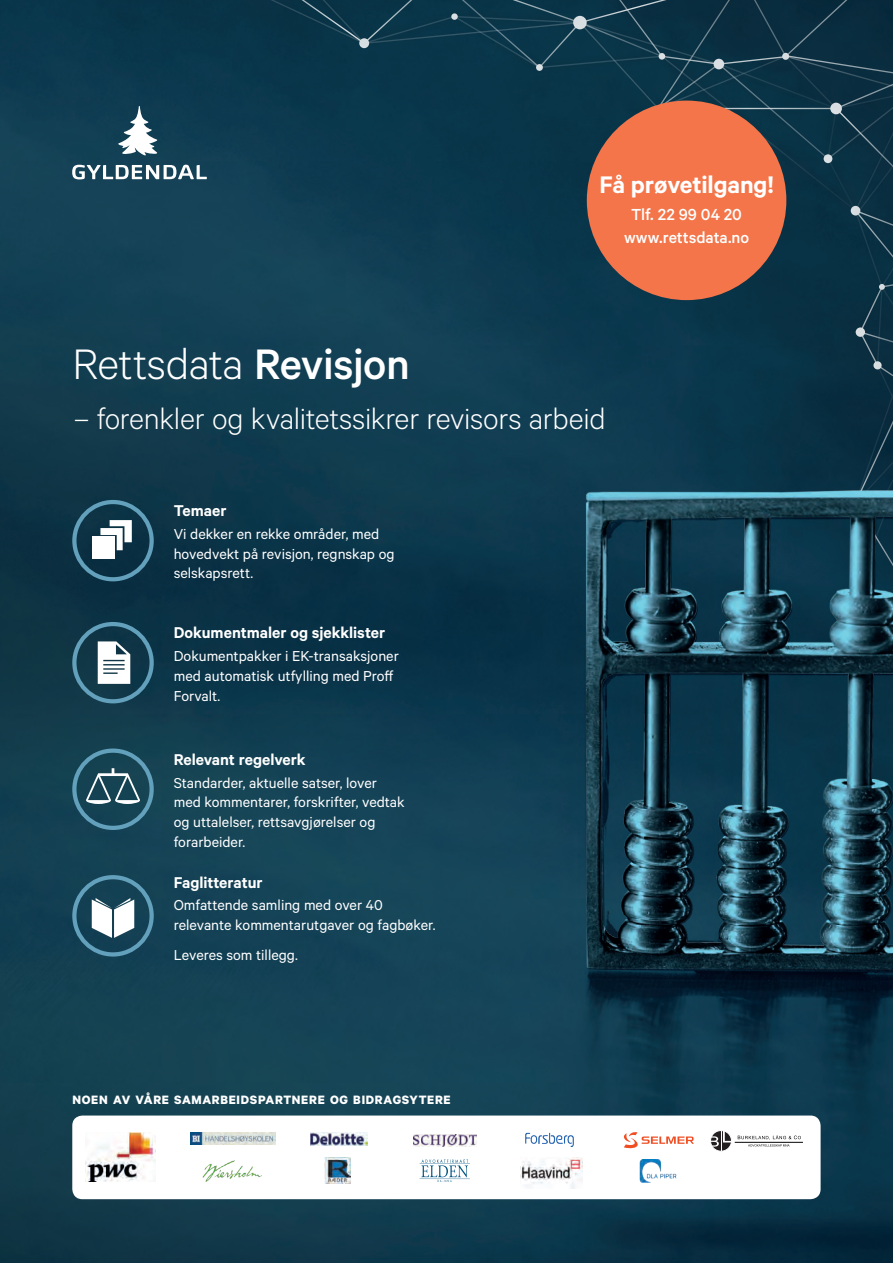
<style>
.page{position:relative;width:893px;height:1263px;background:#fff}
.page>*{position:absolute;margin:0;border:0;box-sizing:border-box;transform-origin:0 0}
.t1{font:300 48px "Calibre";letter-spacing:-.01em;color:#fff}
.t2{font:300 33px "Calibre";letter-spacing:-.01em;color:#fff}
.t3{font:600 27px "Calibre";letter-spacing:-.005em;color:#fff}
.t4{font:500 18px/22.5px "Calibre";letter-spacing:-.005em;color:#fff;text-align:center}
.t5{font:600 17.55px "Calibre";letter-spacing:-.005em;color:#fff}
.t6{font:16.2px/19.6px "Calibre";color:#fff}
.t7{font:700 13.65px "Calibre";letter-spacing:.05em;color:#fff}
.s1{font-weight:500}
</style>
<div class="page">
<img style="left:0;top:0;width:893px;height:1263px">
<svg style="left:225px;top:0;width:46px;height:573px"></svg>
<img style="left:267px;top:0;width:4px;height:49px">
<svg style="left:72px;top:165px;width:135px;height:14px"></svg>
<svg style="left:118px;top:106px;width:39px;height:49px"></svg>
<div style="left:72px;top:1115px;width:749px;height:84px;background:#fff;border-radius:10px"></div>
<img style="left:525px;top:1132px;width:49px;height:15px">
<img style="left:520px;top:1158px;width:63px;height:31px">
<img style="left:190px;top:1132px;width:86px;height:12px">
<img style="left:203px;top:1160px;width:58px;height:22px">
<img style="left:85px;top:1132px;width:70px;height:50px">
<img style="left:639px;top:1159px;width:38px;height:24px">
<svg style="left:624px;top:1132px;width:70px;height:16px"></svg>
<img style="left:310px;top:1132px;width:57px;height:13px">
<img style="left:325px;top:1157px;width:25px;height:26px">
<img style="left:413px;top:1134px;width:63px;height:12px">
<hr style="left:420px;top:1163px;width:50px;height:1px;background:#015382">
<hr style="left:420px;top:1179px;width:50px;height:1px;background:#015382">
<svg style="left:421px;top:1159px;width:47px;height:23px"></svg>
<hr style="left:735px;top:1142px;width:68px;height:1px;background:#050504">
<svg style="left:738px;top:1135px;width:63px;height:11px"></svg>
<svg style="left:712px;top:1132px;width:18px;height:19px"></svg>
<div style="left:710px;top:1130px;width:22px;height:21px;border:1px solid #fff;border-radius:50%"></div>
<svg style="left:98px;top:641px;width:32px;height:43px"></svg>
<div style="left:72px;top:622px;width:82px;height:81px;border:4px solid #62a0bb;border-radius:50%"></div>
<svg style="left:86px;top:768px;width:54px;height:36px"></svg>
<div style="left:72px;top:748px;width:82px;height:82px;border:4px solid #62a0bb;border-radius:50%"></div>
<svg style="left:92px;top:898px;width:42px;height:40px"></svg>
<div style="left:72px;top:875px;width:82px;height:81px;border:4px solid #62a0bb;border-radius:50%"></div>
<div style="left:72px;top:500px;width:82px;height:81px;border:4px solid #62a0bb;border-radius:50%"></div>
<svg style="left:100px;top:520px;width:32px;height:30px"></svg>
<div style="left:93px;top:537px;width:22px;height:22px;background:#fff"></div>
<hr style="left:892px;top:601px;width:1px;height:246px;background:#ee9e37">
<hr style="left:892px;top:898px;width:1px;height:208px;background:#689cc6">
<svg style="left:271px;top:0;width:622px;height:579px"></svg>
<h3 class="t3" style="left:600px;top:169px;width:175px">Få prøvetilgang!</h3>
<p class="t4" style="left:624px;top:203px;width:127px">Tlf. 22 99 04 20 www.rettsdata.no</p>
<h1 class="t1" style="left:72px;top:336px;width:339px">Rettsdata <span class="s1">Revisjon</span></h1>
<h2 class="t2" style="left:74px;top:399px;width:533px">– forenkler og kvalitetssikrer revisors arbeid</h2>
<p class="t5" style="left:174px;top:500px;width:54px">Temaer</p>
<p class="t6" style="left:174px;top:524px;width:222px">Vi dekker en rekke områder, med hovedvekt på revisjon, regnskap og selskapsrett.</p>
<p class="t5" style="left:174px;top:622px;width:213px">Dokumentmaler og sjekklister</p>
<p class="t6" style="left:174px;top:646px;width:227px">Dokumentpakker i EK-transaksjoner med automatisk utfylling med Proff<br>Forvalt.</p>
<p class="t5" style="left:174px;top:749px;width:133px">Relevant regelverk</p>
<p class="t6" style="left:174px;top:772px;width:233px">Standarder, aktuelle satser, lover med kommentarer, forskrifter, vedtak og uttalelser, rettsavgjørelser og forarbeider.</p>
<p class="t5" style="left:174px;top:872px;width:90px">Faglitteratur</p>
<p class="t6" style="left:174px;top:895px;width:263px">Omfattende samling med over 40 relevante kommentarutgaver og fagbøker.</p>
<p class="t6" style="left:174px;top:944px;width:126px">Leveres som tillegg.</p>
<p class="t7" style="left:72px;top:1091px;width:380px">NOEN AV VÅRE SAMARBEIDSPARTNERE OG BIDRAGSYTERE</p>
</div>
